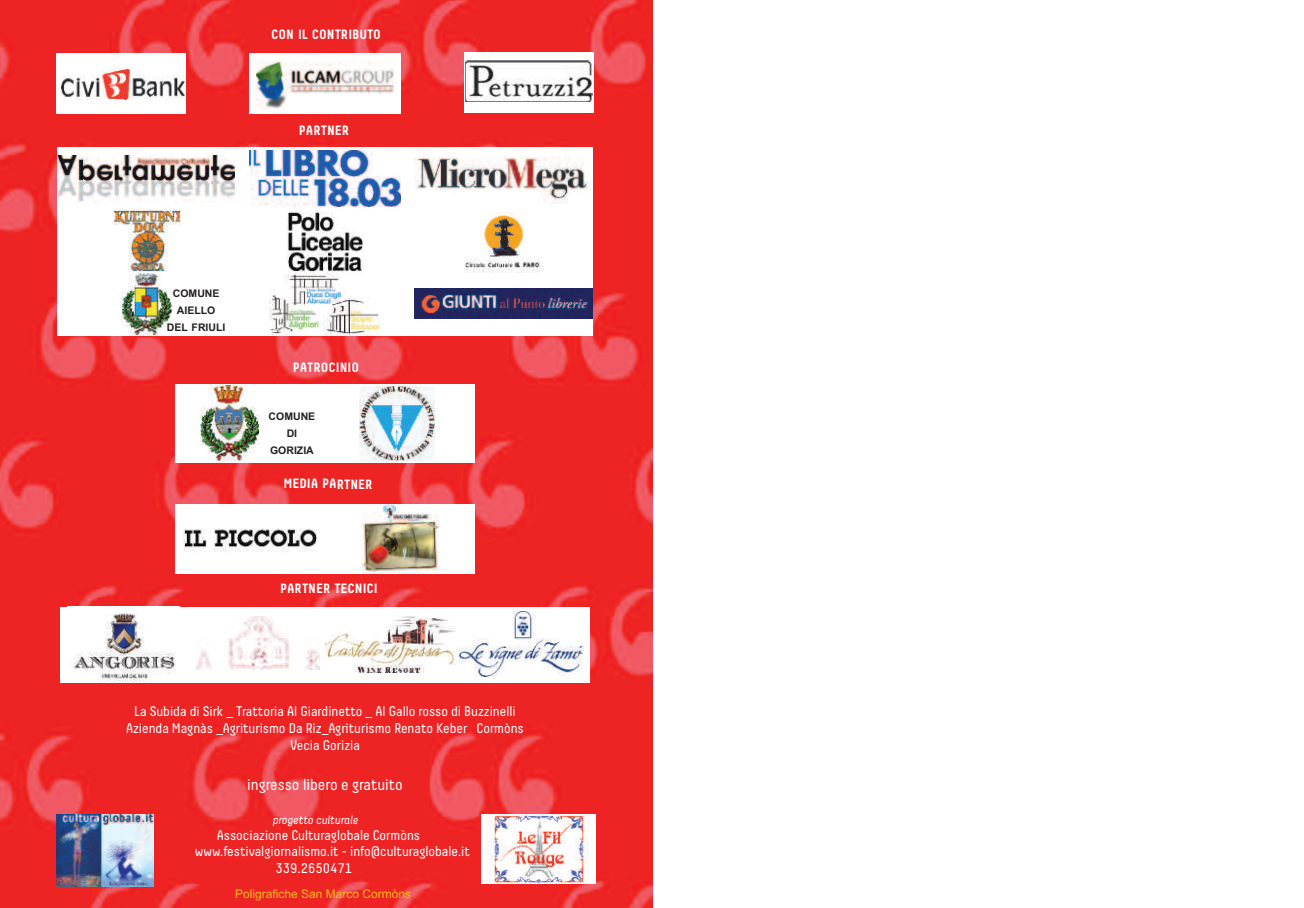
<style>
.page{position:relative;width:1304px;height:908px;background:#fff}
.page>*{position:absolute;margin:0;border:0;box-sizing:border-box;transform-origin:0 0}
.t1{font:16px "Decima Pro";color:#fff}
.t2{font:14px/16.8px "Decima Pro";color:#fff;text-align:center}
.t3{font:700 13.6px "Decima W01";color:#fff}
.t4{font:12px "Arial";color:#f6bc1b}
.t5{font:italic 12px "Decima Pro";color:#fff}
.t6{font:700 10.4px/16.8px "Arial";color:#231f20;text-align:center}
</style>
<div class="page">
<img style="left:0;top:0;width:652px;height:907px">
<img style="left:57px;top:813px;width:96px;height:72px">
<div style="left:249px;top:53px;width:152px;height:60px;background:#fff"></div>
<img style="left:256px;top:61px;width:139px;height:47px">
<div style="left:464px;top:53px;width:129px;height:60px;background:#fff"></div>
<img style="left:466px;top:61px;width:127px;height:40px">
<div style="left:57px;top:53px;width:129px;height:60px;background:#fff"></div>
<img style="left:61px;top:70px;width:123px;height:29px">
<div style="left:58px;top:147px;width:178px;height:63px;background:#fff"></div>
<img style="left:58px;top:155px;width:177px;height:48px">
<div style="left:236px;top:147px;width:178px;height:63px;background:#fff"></div>
<img style="left:250px;top:150px;width:150px;height:57px">
<div style="left:414px;top:147px;width:178px;height:63px;background:#fff"></div>
<img style="left:414px;top:157px;width:177px;height:46px">
<div style="left:58px;top:210px;width:178px;height:63px;background:#fff"></div>
<img style="left:113px;top:210px;width:67px;height:61px">
<div style="left:236px;top:210px;width:178px;height:63px;background:#fff"></div>
<img style="left:286px;top:211px;width:78px;height:62px">
<div style="left:414px;top:210px;width:178px;height:63px;background:#fff"></div>
<img style="left:465px;top:212px;width:78px;height:61px">
<div style="left:58px;top:273px;width:178px;height:63px;background:#fff"></div>
<img style="left:122px;top:273px;width:50px;height:62px">
<div style="left:236px;top:273px;width:178px;height:63px;background:#fff"></div>
<img style="left:270px;top:274px;width:110px;height:62px">
<div style="left:414px;top:273px;width:178px;height:63px;background:#fff"></div>
<img style="left:414px;top:288px;width:178px;height:30px">
<div style="left:175px;top:504px;width:150px;height:69px;background:#fff"></div>
<img style="left:184px;top:529px;width:133px;height:23px">
<div style="left:325px;top:504px;width:150px;height:69px;background:#fff"></div>
<img style="left:361px;top:504px;width:77px;height:69px">
<div style="left:61px;top:606px;width:132px;height:76px;background:#fff"></div>
<img style="left:73px;top:613px;width:102px;height:69px">
<div style="left:193px;top:606px;width:132px;height:76px;background:#fff"></div>
<img style="left:197px;top:616px;width:122px;height:52px">
<div style="left:325px;top:606px;width:132px;height:76px;background:#fff"></div>
<img style="left:325px;top:616px;width:131px;height:56px">
<div style="left:457px;top:606px;width:132px;height:76px;background:#fff"></div>
<img style="left:459px;top:611px;width:124px;height:65px">
<div style="left:481px;top:813px;width:114px;height:70px;background:#fff"></div>
<img style="left:489px;top:813px;width:99px;height:70px">
<div style="left:175px;top:384px;width:150px;height:78px;background:#fff"></div>
<img style="left:201px;top:385px;width:57px;height:75px">
<div style="left:325px;top:384px;width:150px;height:78px;background:#fff"></div>
<img style="left:359px;top:386px;width:76px;height:75px">
<p class="t3" style="left:271px;top:26px;width:111px">CON IL CONTRIBUTO</p>
<p class="t3" style="left:299px;top:122px;width:52px">PARTNER</p>
<p class="t6" style="left:167px;top:285px;width:60px">COMUNE<br>AIELLO<br>DEL FRIULI</p>
<p class="t3" style="left:293px;top:359px;width:68px">PATROCINIO</p>
<p class="t6" style="left:269px;top:408px;width:48px">COMUNE<br>DI<br>GORIZIA</p>
<p class="t3" style="left:283px;top:475px;width:91px">MEDIA PARTNER</p>
<p class="t3" style="left:280px;top:580px;width:99px">PARTNER TECNICI</p>
<p class="t2" style="left:126px;top:702px;width:399px">La Subida di Sirk _ Trattoria Al Giardinetto _ Al Gallo rosso di Buzzinelli<br>Azienda Magnàs _Agriturismo Da Riz_Agriturismo Renato Keber Cormòns<br>Vecia Gorizia</p>
<p class="t1" style="left:247px;top:774px;width:157px">ingresso libero e gratuito</p>
<p class="t5" style="left:272px;top:812px;width:87px">progetto culturale</p>
<p class="t2" style="left:217px;top:825px;width:205px">Associazione Culturaglobale Cormòns</p>
<p class="t2" style="left:195px;top:842px;width:277px">www.festivalgiornalismo.it - info@culturaglobale.it</p>
<p class="t2" style="left:276px;top:859px;width:78px">339.2650471</p>
<p class="t4" style="left:235px;top:886px;width:178px">Poligrafiche San Marco Cormòns</p>
</div>
